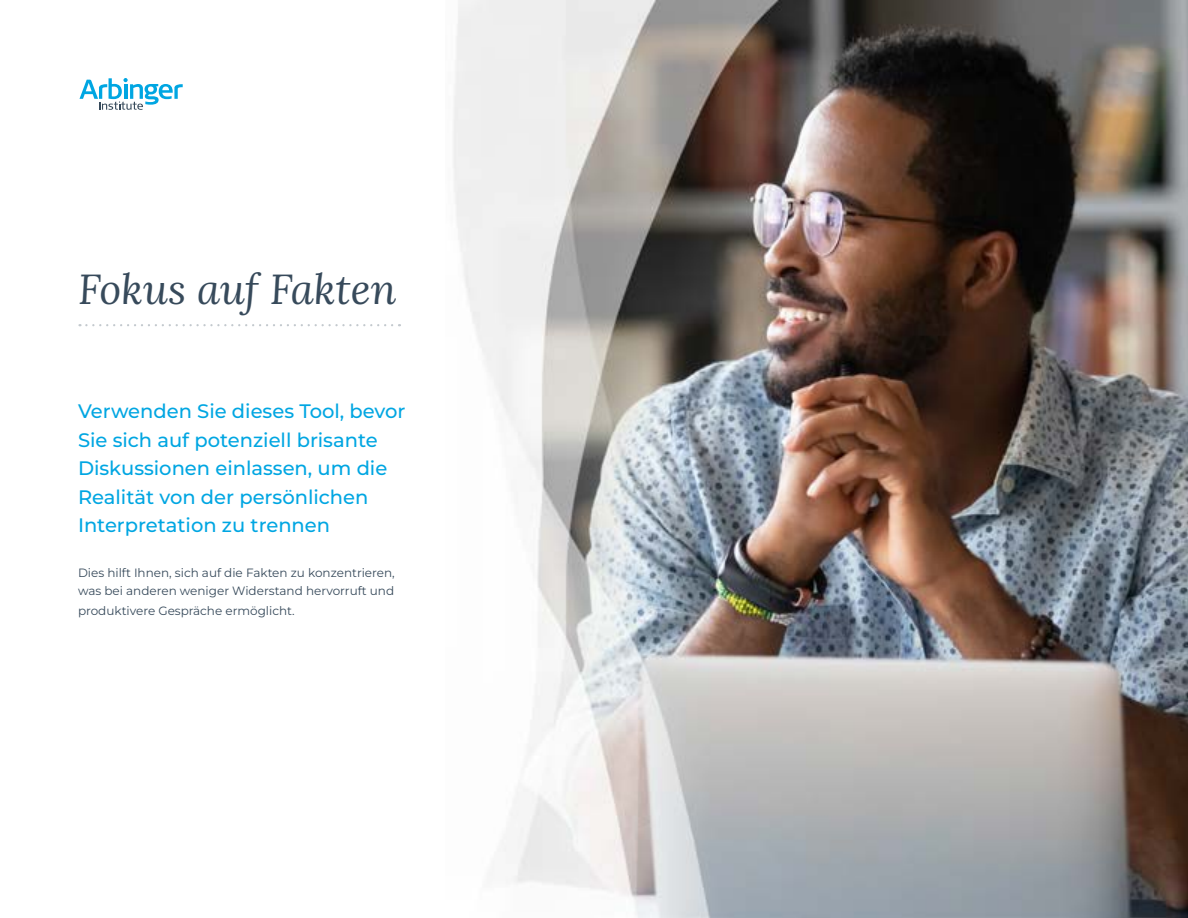
<style>
.page{position:relative;width:1188px;height:918px;background:#fff}
.page>*{position:absolute;margin:0;border:0;box-sizing:border-box;transform-origin:0 0}
.t1{font:italic 42px "Lora";color:#374a5b}
.t2{font:500 19.5px/28.5px "Montserrat";color:#00a6e2}
.t3{font:12px/18px "Montserrat";color:#374a5b}
</style>
<div class="page">
<img style="left:453px;top:0;width:735px;height:918px">
<svg style="left:80px;top:324px;width:312px;height:2px"></svg>
<svg style="left:80px;top:78px;width:103px;height:32px"></svg>
<h1 class="t1" style="left:78px;top:261px;width:320px">Fokus auf Fakten</h1>
<p class="t2" style="left:78px;top:397px;width:329px">Verwenden Sie dieses Tool, bevor<br>Sie sich auf potenziell brisante<br>Diskussionen einlassen, um die<br>Realität von der persönlichen<br>Interpretation zu trennen</p>
<p class="t3" style="left:78px;top:564px;width:318px">Dies hilft Ihnen, sich auf die Fakten zu konzentrieren, was bei anderen weniger Widerstand hervorruft und</p>
<p class="t3" style="left:78px;top:601px;width:218px">produktivere Gespräche ermöglicht.</p>
</div>
